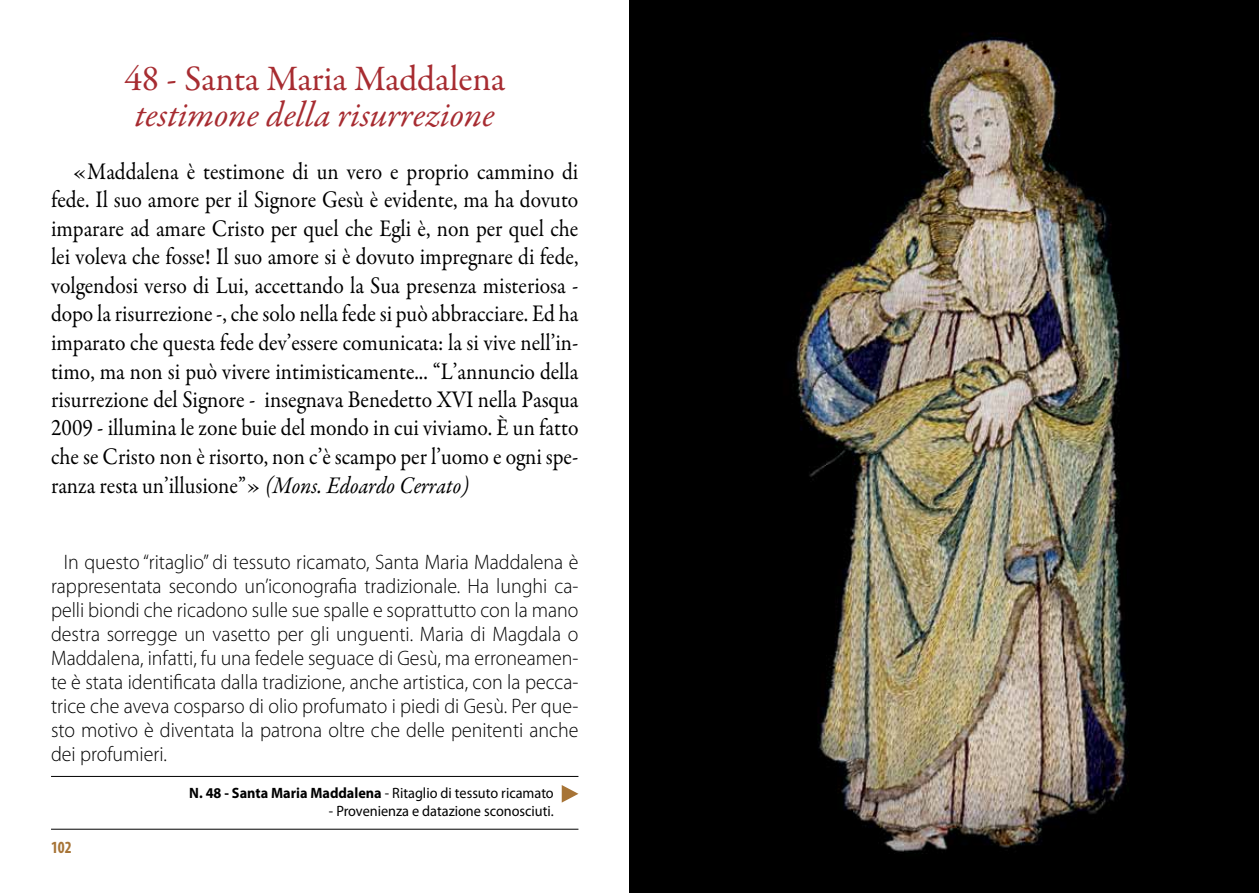
<style>
.page{position:relative;width:1259px;height:893px;background:#fff}
.page>*{position:absolute;margin:0;border:0;box-sizing:border-box;transform-origin:0 0}
.t1{font:italic 36px "Garamond Premr Pro";letter-spacing:-.005em;color:#a72c31}
.t2{font:36px "Garamond Premr Pro";letter-spacing:-.005em;color:#a72c31}
.t3{font:24px/28.5px "Garamond Premr Pro";color:#000;text-align:justify;scale:.9 1}
.t4{font:300 21px/24px "Myriad Pro";color:#000;text-align:justify;scale:.95 1}
.t5{font:700 condensed 17.1px "Myriad Pro";color:#a77436;scale:.95 1}
.t6{font:15px "Myriad Pro";color:#000;scale:.95 1}
.s1{font-style:italic}
.s2{font-weight:700}
</style>
<div class="page">
<hr style="left:51px;top:829px;width:527px;height:1px;background:#000">
<img style="left:629px;top:0;width:630px;height:893px">
<hr style="left:51px;top:776px;width:527px;height:1px;background:#000">
<svg style="left:562px;top:785px;width:16px;height:18px"></svg>
<h1 class="t2" style="left:124px;top:57px;width:382px">48 - Santa Maria Maddalena</h1>
<h1 class="t1" style="left:135px;top:92px;width:361px">testimone della risurrezione</h1>
<p class="t3" style="left:51px;top:158px;width:587px;text-indent:21px">«Maddalena è testimone di un vero e proprio cammino di fede. Il suo amore per il Signore Gesù è evidente, ma ha dovuto imparare ad amare Cristo per quel che Egli è, non per quel che lei voleva che fosse! Il suo amore si è dovuto impregnare di fede, volgendosi verso di Lui, accettando la Sua presenza misteriosa - dopo la risurrezione -, che solo nella fede si può abbracciare. Ed ha imparato che questa fede dev’essere comunicata: la si vive nell’in&shy;timo, ma non si può vivere intimisticamente... “L’annuncio della risurrezione del Signore - insegnava Benedetto XVI nella Pasqua 2009 - illumina le zone buie del mondo in cui viviamo. È un fatto che se Cristo non è risorto, non c’è scampo per l’uomo e ogni spe&shy;ranza resta un’illusione”» <span class="s1">(Mons. Edoardo Cerrato)</span></p>
<p class="t4" style="left:51px;top:550px;width:557px;text-indent:13px">In questo “ritaglio” di tessuto ricamato, Santa Maria Maddalena è rappresentata secondo un’iconografia tradizionale. Ha lunghi ca&shy;pelli biondi che ricadono sulle sue spalle e soprattutto con la mano destra sorregge un vasetto per gli unguenti. Maria di Magdala o Maddalena, infatti, fu una fedele seguace di Gesù, ma erroneamen&shy;te è stata identificata dalla tradizione, anche artistica, con la pecca&shy;trice che aveva cosparso di olio profumato i piedi di Gesù. Per que&shy;sto motivo è diventata la patrona oltre che delle penitenti anche dei profumieri.</p>
<p class="t6" style="left:189px;top:785px;width:385px"><span class="s2">N. 48 - Santa Maria Maddalena</span> - Ritaglio di tessuto ricamato</p>
<p class="t6" style="left:329px;top:803px;width:238px">- Provenienza e datazione sconosciuti.</p>
<p class="t5" style="left:51px;top:837px;width:23px">102</p>
</div>
